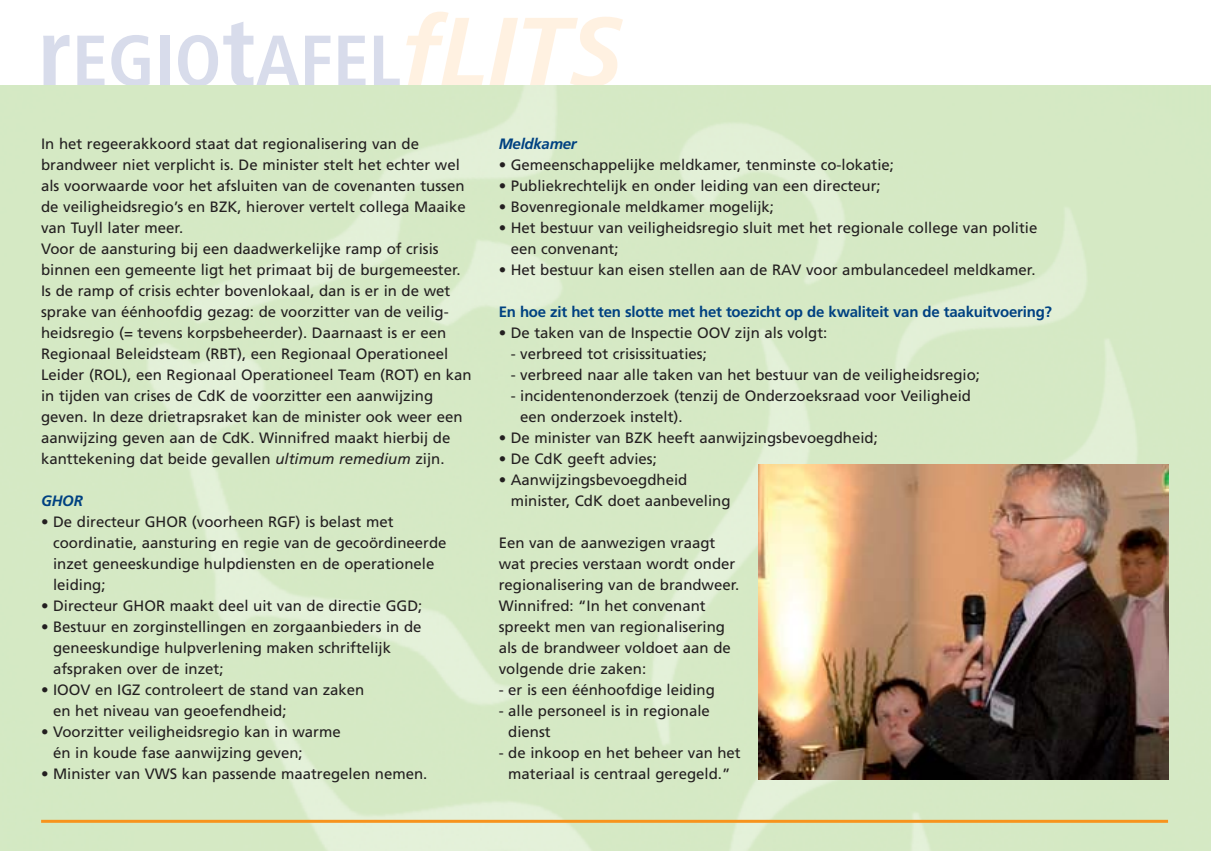
<style>
.page{position:relative;width:1212px;height:851px;background:#fff}
.page>*{position:absolute;margin:0;border:0;box-sizing:border-box;transform-origin:0 0}
.t1{font:15px/21px "Frutiger";color:#231f20}
.t2{font:700 15px "Frutiger";letter-spacing:-.015em;color:#004181}
.t3{font:italic 700 15px "Frutiger";letter-spacing:-.015em;color:#004181}
.s1{font-style:italic}
</style>
<div class="page">
<svg style="left:43px;top:35px;width:26px;height:51px"></svg>
<svg style="left:77px;top:36px;width:28px;height:50px"></svg>
<svg style="left:111px;top:35px;width:39px;height:51px"></svg>
<div style="left:160px;top:36px;width:9px;height:50px;background:#d8dceb"></div>
<svg style="left:178px;top:22px;width:121px;height:64px"></svg>
<svg style="left:305px;top:36px;width:25px;height:50px"></svg>
<svg style="left:338px;top:36px;width:27px;height:50px"></svg>
<svg style="left:374px;top:36px;width:26px;height:50px"></svg>
<svg style="left:406px;top:12px;width:217px;height:74px"></svg>
<img style="left:0;top:86px;width:1210px;height:764px">
<hr style="left:41px;top:819px;width:1127px;height:3px;background:#f7931d">
<img style="left:759px;top:464px;width:409px;height:315px">
<p class="t1" style="left:41px;top:134px;width:432px">In het regeerakkoord staat dat regionalisering van de brandweer niet verplicht is. De minister stelt het echter wel als voorwaarde voor het afsluiten van de covenanten tussen de veiligheidsregio’s en BZK, hierover vertelt collega Maaike van Tuyll later meer.<br>Voor de aansturing bij een daadwerkelijke ramp of crisis binnen een gemeente ligt het primaat bij de burgemeester.<br>Is de ramp of crisis echter bovenlokaal, dan is er in de wet sprake van éénhoofdig gezag: de voorzitter van de veilig&shy;heidsregio (= tevens korpsbeheerder). Daarnaast is er een Regionaal Beleidsteam (RBT), een Regionaal Operationeel Leider (ROL), een Regionaal Operationeel Team (ROT) en kan in tijden van crises de CdK de voorzitter een aanwijzing geven. In deze drietrapsraket kan de minister ook weer een aanwijzing geven aan de CdK. Winnifred maakt hierbij de kanttekening dat beide gevallen <span class="s1">ultimum remedium</span> zijn.</p>
<p class="t3" style="left:41px;top:494px;width:43px">GHOR</p>
<p class="t1" style="left:53px;top:512px;width:395px;text-indent:-12px">• De directeur GHOR (voorheen RGF) is belast met coordinatie, aansturing en regie van de gecoördineerde inzet geneeskundige hulpdiensten en de operationele leiding;</p>
<p class="t1" style="left:41px;top:596px;width:383px">• Directeur GHOR maakt deel uit van de directie GGD;</p>
<p class="t1" style="left:53px;top:617px;width:370px;text-indent:-12px">• Bestuur en zorginstellingen en zorgaanbieders in de geneeskundige hulpverlening maken schriftelijk afspraken over de inzet;</p>
<p class="t1" style="left:53px;top:680px;width:313px;text-indent:-12px">• IOOV en IGZ controleert de stand van zaken en het niveau van geoefendheid;</p>
<p class="t1" style="left:53px;top:722px;width:289px;text-indent:-12px">• Voorzitter veiligheidsregio kan in warme én in koude fase aanwijzing geven;</p>
<p class="t1" style="left:41px;top:764px;width:388px">• Minister van VWS kan passende maatregelen nemen.</p>
<p class="t3" style="left:499px;top:137px;width:80px">Meldkamer</p>
<p class="t1" style="left:499px;top:155px;width:397px">• Gemeenschappelijke meldkamer, tenminste co-lokatie;</p>
<p class="t1" style="left:499px;top:176px;width:384px">• Publiekrechtelijk en onder leiding van een directeur;</p>
<p class="t1" style="left:499px;top:197px;width:277px">• Bovenregionale meldkamer mogelijk;</p>
<p class="t1" style="left:511px;top:218px;width:528px;text-indent:-12px">• Het bestuur van veiligheidsregio sluit met het regionale college van politie een convenant;</p>
<p class="t1" style="left:499px;top:260px;width:538px">• Het bestuur kan eisen stellen aan de RAV voor ambulancedeel meldkamer.</p>
<p class="t2" style="left:499px;top:305px;width:555px">En hoe zit het ten slotte met het toezicht op de kwaliteit van de taakuitvoering?</p>
<p class="t1" style="left:499px;top:323px;width:330px">• De taken van de Inspectie OOV zijn als volgt:</p>
<p class="t1" style="left:511px;top:344px;width:198px">- verbreed tot crisissituaties;</p>
<p class="t1" style="left:511px;top:365px;width:471px">- verbreed naar alle taken van het bestuur van de veiligheidsregio;</p>
<p class="t1" style="left:520px;top:386px;width:452px;text-indent:-10px">- incidentenonderzoek (tenzij de Onderzoeksraad voor Veiligheid een onderzoek instelt).</p>
<p class="t1" style="left:499px;top:428px;width:381px">• De minister van BZK heeft aanwijzingsbevoegdheid;</p>
<p class="t1" style="left:499px;top:449px;width:160px">• De CdK geeft advies;</p>
<p class="t1" style="left:511px;top:470px;width:221px;text-indent:-12px">• Aanwijzingsbevoegdheid minister, CdK doet aanbeveling</p>
<p class="t1" style="left:499px;top:533px;width:242px">Een van de aanwezigen vraagt wat precies verstaan wordt onder regionalisering van de brandweer.<br>Winnifred: “In het convenant spreekt men van regionalisering als de brandweer voldoet aan de volgende drie zaken:</p>
<p class="t1" style="left:499px;top:680px;width:218px">- er is een éénhoofdige leiding</p>
<p class="t1" style="left:508px;top:701px;width:203px;text-indent:-10px">- alle personeel is in regionale dienst</p>
<p class="t1" style="left:499px;top:743px;width:244px;text-align:center">- de inkoop en het beheer van het materiaal is centraal geregeld.”</p>
</div>
